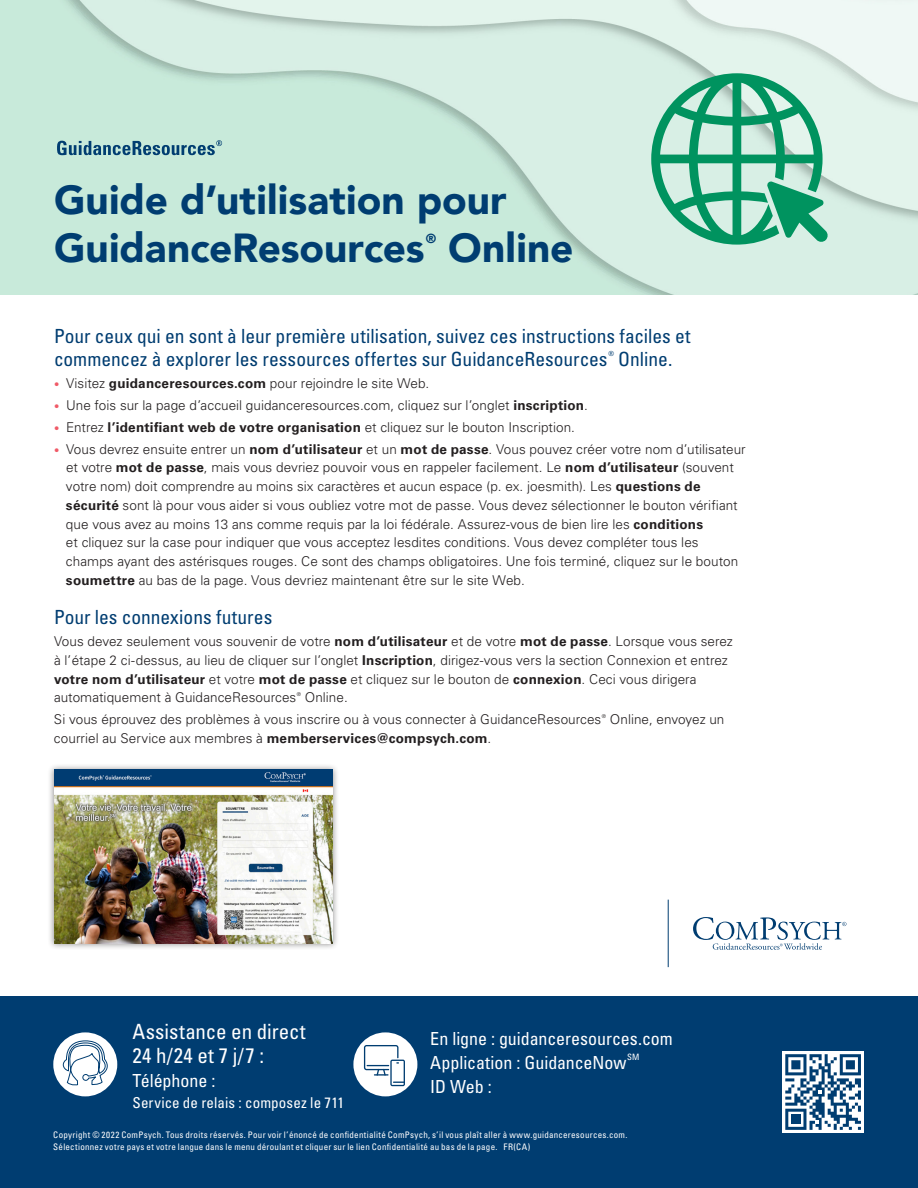
<style>
.page{position:relative;width:918px;height:1188px;background:#fff}
.page>*{position:absolute;margin:0;border:0;box-sizing:border-box;transform-origin:0 0}
.t1{font:900 40.5px/48px "Avenir";color:#003d71}
._24_7_Live_Assistanc{font:condensed 21px/24px "Univers LT Std";color:#fff}
.t2{font:condensed 19.5px/22.5px "Univers LT Std";color:#003d71}
.Contact_info{font:condensed 18px "Univers LT Std";letter-spacing:-.005em;color:#fff}
.Contact_info-2{font:condensed 15px "Univers LT Std";letter-spacing:.01em;color:#fff}
.Body{font:300 13.5px/18.8px "Univers LT Std";letter-spacing:.005em;color:#231f20}
.t3{font:900 13.05px "Avenir";color:#003d71}
.Legal{font:condensed 9px/12px "Univers LT Std";letter-spacing:.03em;color:#fff}
.Contact_info-3{font:condensed 8.7px "Univers LT Std";color:#fff}
.t4{font:condensed 7.05px "Univers LT Std";color:#003d71}
.Body-2{font:300 5.25px "Univers LT Std";color:#231f20}
.s1{font-family:"Univers";font-size:10.5px;color:#f05a67}
.s2{font-weight:700}
</style>
<div class="page">
<img style="left:0;top:0;width:918px;height:294px">
<svg style="left:651px;top:73px;width:177px;height:172px;background:#80c8ae"></svg>
<svg style="left:57px;top:140px;width:165px;height:15px;background:#79a6b0"></svg>
<svg style="left:693px;top:917px;width:153px;height:33px"></svg>
<hr style="left:668px;top:900px;width:1px;height:67px;background:#003d71">
<div style="left:47px;top:763px;width:293px;height:187px;background:#231f20;opacity:.5"></div>
<img style="left:54px;top:769px;width:279px;height:175px">
<div style="left:0;top:997px;width:918px;height:191px;background:#003d71"></div>
<div style="left:782px;top:1051px;width:82px;height:82px;background:#fff"></div>
<svg style="left:785px;top:1054px;width:76px;height:76px"></svg>
<div style="left:53px;top:1032px;width:64px;height:64px;background:#fff;border-radius:50%"></div>
<div style="left:353px;top:1032px;width:64px;height:64px;background:#fff;border-radius:50%"></div>
<svg style="left:364px;top:1045px;width:41px;height:41px"></svg>
<svg style="left:62px;top:1037px;width:47px;height:60px"></svg>
<p class="t1" style="left:54px;top:175px;width:454px">Guide d’utilisation pour<br>GuidanceResources</p>
<p class="t3" style="left:426px;top:227px;width:12px">®</p>
<p class="t1" style="left:448px;top:223px;width:127px">Online</p>
<p class="t2" style="left:54px;top:325px;width:638px">Pour ceux qui en sont à leur première utilisation, suivez ces instructions faciles et commencez à explorer les ressources offertes sur GuidanceResources</p>
<p class="t4" style="left:608px;top:349px;width:7px">®</p>
<p class="t2" style="left:618px;top:347px;width:56px">Online.</p>
<p class="Body" style="left:54px;top:374px;width:377px"><span class="s1">•</span> Visitez <span class="s2">guidanceresources.com</span> pour rejoindre le site Web.</p>
<p class="Body" style="left:54px;top:396px;width:535px"><span class="s1">•</span> Une fois sur la page d’accueil guidanceresources.com, cliquez sur l’onglet <span class="s2">inscription</span>.</p>
<p class="Body" style="left:54px;top:418px;width:523px"><span class="s1">•</span> Entrez <span class="s2">l’identifiant web de votre organisation</span> et cliquez sur le bouton Inscription.</p>
<p class="Body" style="left:66px;top:440px;width:681px;text-indent:-12px"><span class="s1">•</span> Vous devrez ensuite entrer un <span class="s2">nom d’utilisateur</span> et un <span class="s2">mot de passe</span>. Vous pouvez créer votre nom d’utilisateur et votre <span class="s2">mot de passe</span>, mais vous devriez pouvoir vous en rappeler facilement. Le <span class="s2">nom d’utilisateur</span> (souvent votre nom) doit comprendre au moins six caractères et aucun espace (p. ex. joesmith). Les <span class="s2">questions de sécurité</span> sont là pour vous aider si vous oubliez votre mot de passe. Vous devez sélectionner le bouton vérifiant que vous avez au moins 13 ans comme requis par la loi fédérale. Assurez-vous de bien lire les <span class="s2">conditions<br></span>et cliquez sur la case pour indiquer que vous acceptez lesdites conditions. Vous devez compléter tous les champs ayant des astérisques rouges. Ce sont des champs obligatoires. Une fois terminé, cliquez sur le bouton <span class="s2">soumettre</span> au bas de la page. Vous devriez maintenant être sur le site Web.</p>
<p class="t2" style="left:54px;top:606px;width:220px">Pour les connexions futures</p>
<p class="Body" style="left:54px;top:632px;width:680px">Vous devez seulement vous souvenir de votre <span class="s2">nom d’utilisateur</span> et de votre <span class="s2">mot de passe</span>. Lorsque vous serez à l’étape 2 ci-dessus, au lieu de cliquer sur l’onglet <span class="s2">Inscription</span>, dirigez-vous vers la section Connexion et entrez <span class="s2">votre nom d’utilisateur</span> et votre <span class="s2">mot de passe</span> et cliquez sur le bouton de <span class="s2">connexion</span>. Ceci vous dirigera automatiquement à GuidanceResources</p>
<p class="Body-2" style="left:297px;top:691px;width:6px">®</p>
<p class="Body" style="left:305px;top:688px;width:44px">Online.</p>
<p class="Body" style="left:54px;top:710px;width:549px">Si vous éprouvez des problèmes à vous inscrire ou à vous connecter à GuidanceResources</p>
<p class="Body-2" style="left:602px;top:713px;width:6px">®</p>
<p class="Body" style="left:610px;top:710px;width:116px">Online, envoyez un</p>
<p class="Body" style="left:54px;top:729px;width:439px">courriel au Service aux membres à <span class="s2">memberservices@compsych.com</span>.</p>
<p class="_24_7_Live_Assistanc" style="left:132px;top:1019px;width:175px">Assistance en direct<br>24 h/24 et 7 j/7 :</p>
<p class="Contact_info" style="left:132px;top:1069px;width:84px">Téléphone :</p>
<p class="Contact_info-2" style="left:132px;top:1093px;width:213px">Service de relais : composez le 711</p>
<p class="Contact_info" style="left:430px;top:1028px;width:244px">En ligne : guidanceresources.com</p>
<p class="Contact_info" style="left:430px;top:1052px;width:198px">Application : GuidanceNow</p>
<p class="Contact_info-3" style="left:627px;top:1051px;width:14px">SM</p>
<p class="Contact_info" style="left:430px;top:1076px;width:63px">ID Web :</p>
<p class="Legal" style="left:53px;top:1129px;width:576px">Copyright © 2022 ComPsych. Tous droits réservés. Pour voir l’énoncé de confidentialité ComPsych, s’il vous plaît aller à www.guidanceresources.com.<br>Sélectionnez votre pays et votre langue dans le menu déroulant et cliquer sur le lien Confidentialité au bas de la page. FR(CA)</p>
</div>
